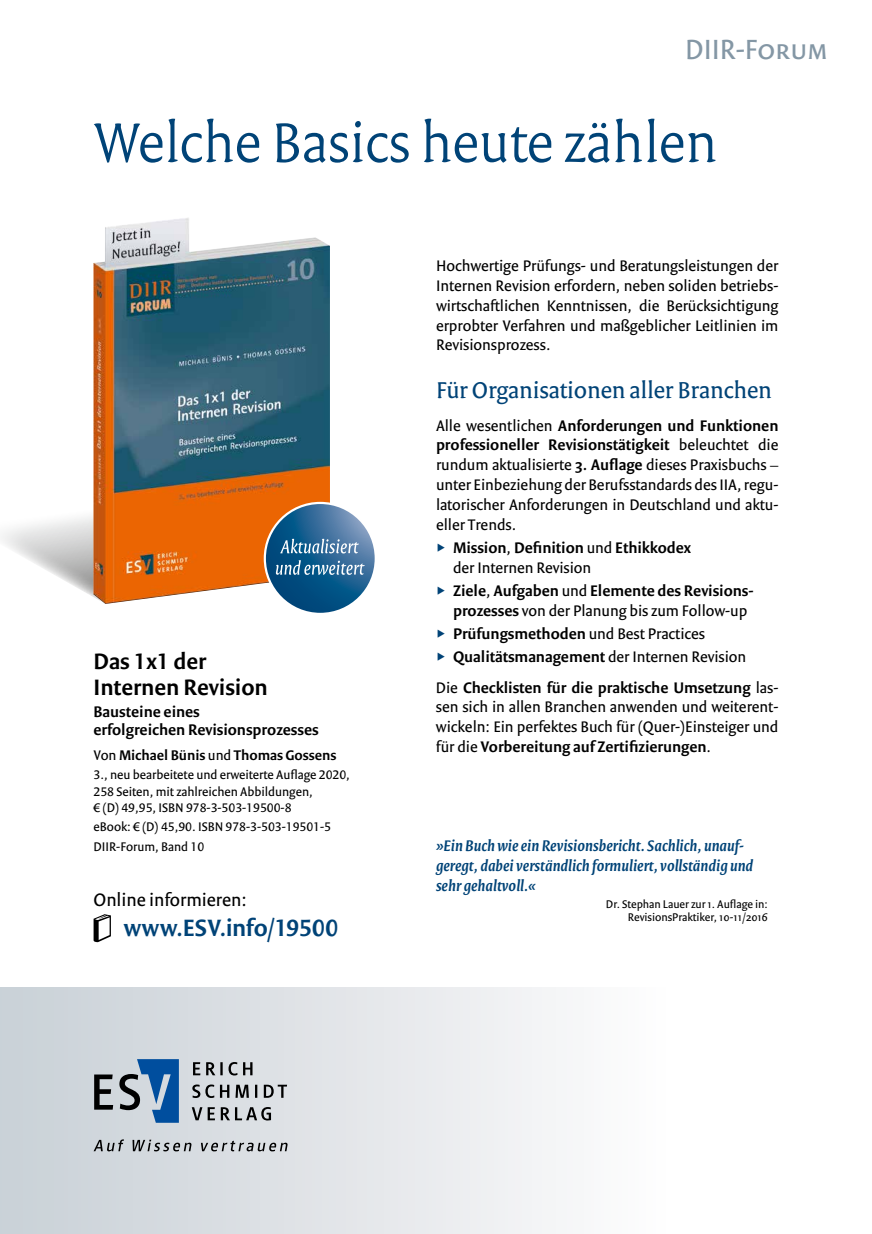
<style>
.page{position:relative;width:872px;height:1234px;background:#fff}
.page>*{position:absolute;margin:0;border:0;box-sizing:border-box;transform-origin:0 0}
.t1{font:300 60px "Versa Pro";letter-spacing:-.005em;color:#004377}
.t2{font:30px "Versa Sans Pro";color:#8497a5}
.t3{font:600 25.5px "Versa Sans Pro";color:#004377}
.t4{font:24.75px "Versa Pro";letter-spacing:-.005em;color:#004377}
.t5{font:600 24px/26.4px "Versa Sans Pro";color:#000}
.t6{font:19.5px "Versa Sans Pro";color:#000}
.t7{font:16.5px/19.8px "Versa Sans Pro";color:#000;text-align:justify}
.t8{font:600 16.5px/19.8px "Versa Sans Pro";color:#000}
.t9{font:italic 600 16.5px/19.8px "Versa Pro";letter-spacing:.005em;color:#004377}
.t10{font:600 15px "Versa Sans Pro";color:#000}
.t11{font:13.5px/16.2px "Versa Sans Pro";color:#000}
.t12{font:12px/13.2px "Versa Sans Pro";color:#000;text-align:right}
.s1{font-weight:400}
.s2{font-weight:600}
</style>
<div class="page">
<div style="left:0;top:986px;width:872px;height:247px;background:linear-gradient(to right,#cad1d7,#fff)"></div>
<img style="left:93px;top:218px;width:237px;height:276px">
<svg style="left:265px;top:503px;width:111px;height:110px"></svg>
<svg style="left:1px;top:494px;width:364px;height:110px"></svg>
<svg style="left:93px;top:914px;width:18px;height:28px"></svg>
<svg style="left:192px;top:1106px;width:79px;height:14px"></svg>
<svg style="left:192px;top:1084px;width:95px;height:13px"></svg>
<svg style="left:193px;top:1061px;width:59px;height:14px"></svg>
<svg style="left:119px;top:1058px;width:60px;height:64px;background:#668aaf"></svg>
<svg style="left:94px;top:1074px;width:19px;height:35px"></svg>
<svg style="left:94px;top:1139px;width:194px;height:12px;background:#a7aaae"></svg>
<h2 class="t2" style="left:685px;top:31px;width:144px">DIIR-Forum</h2>
<h1 class="t1" style="left:94px;top:107px;width:625px">Welche Basics heute zählen</h1>
<h3 class="t5" style="left:94px;top:647px;width:176px">Das 1x1 der<br>Internen Revision</h3>
<p class="t8" style="left:94px;top:702px;width:227px;line-height:18.1px">Bausteine eines<br>erfolgreichen Revisionsprozesses</p>
<p class="t10" style="left:94px;top:745px;width:244px"><span class="s1">Von</span> Michael Bünis <span class="s1">und</span> Thomas Gossens</p>
<p class="t11" style="left:94px;top:766px;width:258px">3., neu bearbeitete und erweiterte Auflage 2020,<br>258 Seiten, mit zahlreichen Abbildungen,<br>€ (D) 49,95, ISBN 978-3-503-19500-8</p>
<p class="t11" style="left:94px;top:817px;width:239px;line-height:19.6px">eBook: € (D) 45,90. ISBN 978-3-503-19501-5<br>DIIR-Forum, Band 10</p>
<p class="t6" style="left:94px;top:887px;width:155px">Online informieren:</p>
<h3 class="t3" style="left:124px;top:912px;width:216px">www.ESV.info/19500</h3>
<p class="t7" style="left:436px;top:256px;width:344px">Hochwertige Prüfungs- und Beratungsleistungen der Internen Revision erfordern, neben soliden betriebs&shy;wirtschaftlichen Kenntnissen, die Berücksichtigung erprobter Verfahren und maßgeblicher Leitlinien im Revisionsprozess.</p>
<h3 class="t4" style="left:436px;top:375px;width:337px">Für Organisationen aller Branchen</h3>
<p class="t7" style="left:436px;top:415px;width:344px">Alle wesentlichen <span class="s2">Anforderungen und Funktionen professioneller Revisionstätigkeit</span> beleuchtet die rundum aktualisierte <span class="s2">3. Auflage</span> dieses Praxisbuchs – unter Einbeziehung der Berufsstandards des IIA, regu&shy;latorischer Anforderungen in Deutschland und aktu&shy;eller Trends.</p>
<p class="t8" style="left:453px;top:537px;width:240px">Mission<span class="s1">,</span> Definition <span class="s1">und</span> Ethikkodex <span class="s1">der Internen Revision</span></p>
<p class="t8" style="left:453px;top:580px;width:302px">Ziele<span class="s1">,</span> Aufgaben <span class="s1">und</span> Elemente des Revisions&shy;prozesses <span class="s1">von der Planung bis zum Follow-up</span></p>
<p class="t8" style="left:453px;top:621px;width:295px;line-height:23.2px">Prüfungsmethoden <span class="s1">und Best Practices<br></span>Qualitätsmanagement <span class="s1">der Internen Revision</span></p>
<p class="t7" style="left:436px;top:677px;width:344px">Die <span class="s2">Checklisten für die praktische Umsetzung</span> las&shy;sen sich in allen Branchen anwenden und weiterent&shy;wickeln: Ein perfektes Buch für (Quer-)Einsteiger und für die <span class="s2">Vorbereitung auf Zertifizierungen</span>.</p>
<p class="t9" style="left:436px;top:835px;width:319px">»Ein Buch wie ein Revisionsbericht. Sachlich, unauf&shy;geregt, dabei verständlich formuliert, vollständig und sehr gehaltvoll.«</p>
<p class="t12" style="left:606px;top:897px;width:163px">Dr. Stephan Lauer zur 1. Auflage in:<br>RevisionsPraktiker, 10-11/2016</p>
</div>
